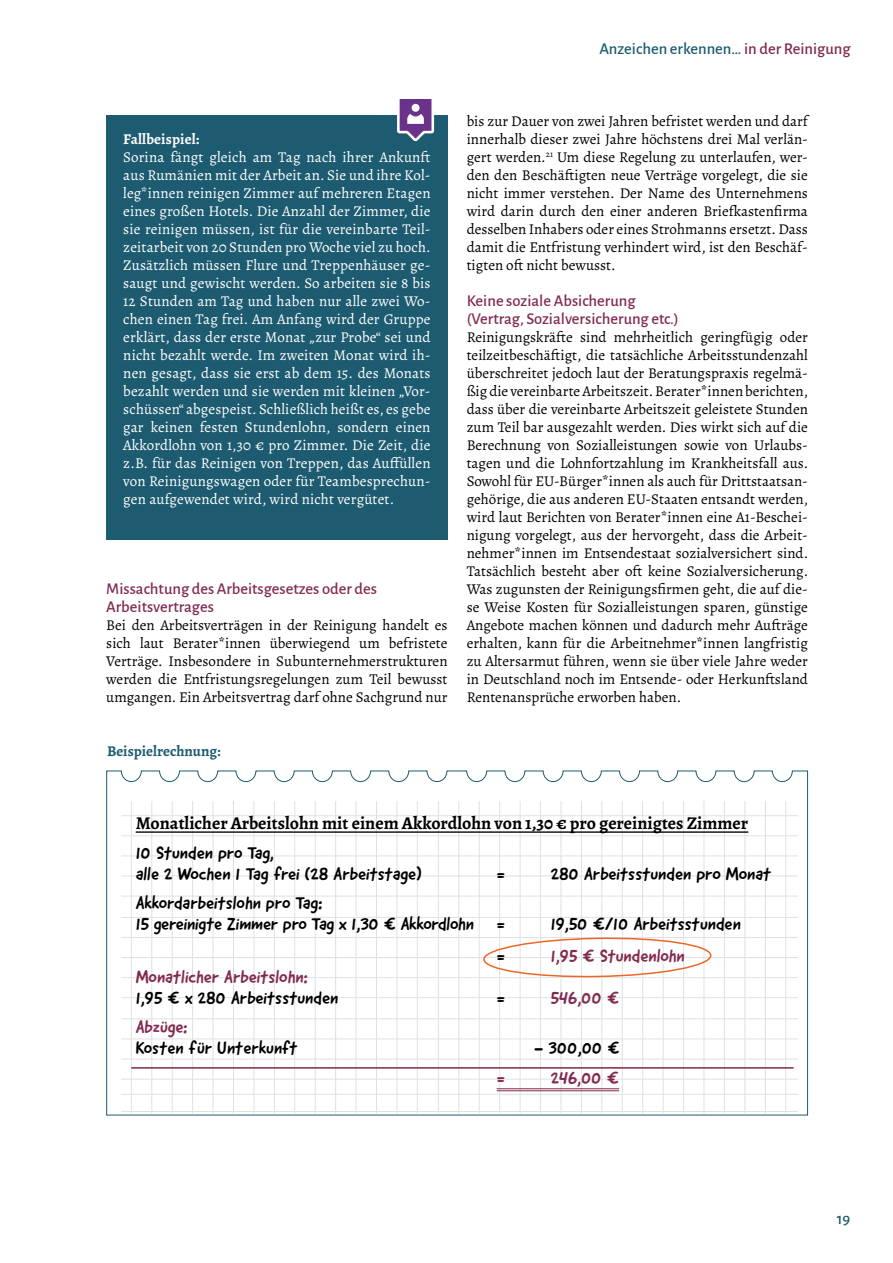
<style>
.page{position:relative;width:893px;height:1263px;background:#fff}
.page>*{position:absolute;margin:0;border:0;box-sizing:border-box;transform-origin:0 0}
.t1{font:18px/21px "Good Dog New";color:#000}
.t2{font:700 18px "Alegreya";color:#000}
.t3{font:18px "Good Dog New";color:#82294e}
.t4{font:500 16.5px/18px "Alegreya Sans";color:#82294e}
.t5{font:500 16.5px "Alegreya Sans";color:#1d5b70}
.t6{font:15px/18px "Alegreya";color:#000;text-align:justify}
.t7{font:15px/18px "Alegreya";letter-spacing:.01em;color:#fff;text-align:justify}
.t8{font:700 15px "Alegreya";color:#1d5b70}
.t9{font:700 15px "Alegreya";letter-spacing:.01em;color:#fff}
.s1{color:#82294e}
</style>
<div class="page">
<div style="left:106px;top:115px;width:342px;height:425px;background:#1d5b70"></div>
<svg style="left:397px;top:99px;width:38px;height:43px"></svg>
<svg style="left:106px;top:770px;width:702px;height:346px"></svg>
<svg style="left:483px;top:937px;width:229px;height:41px"></svg>
<hr style="left:131px;top:1067px;width:663px;height:1px;background:#82294e">
<hr style="left:136px;top:831px;width:612px;height:2px;background:#000">
<hr style="left:497px;top:1088px;width:122px;height:1px;background:#82294e">
<hr style="left:497px;top:1090px;width:122px;height:1px;background:#82294e">
<p class="t5" style="left:599px;top:37px;width:253px">Anzeichen erkennen… <span class="s1">in der Reinigung</span></p>
<p class="t9" style="left:123px;top:129px;width:78px">Fallbeispiel:</p>
<p class="t7" style="left:123px;top:148px;width:309px">Sorina fängt gleich am Tag nach ihrer Ankunft aus Rumänien mit der Arbeit an. Sie und ihre Kol&shy;leg*innen reinigen Zimmer auf mehreren Etagen eines großen Hotels. Die Anzahl der Zimmer, die sie reinigen müssen, ist für die vereinbarte Teil&shy;zeitarbeit von 20 Stunden pro Woche viel zu hoch.<br>Zusätzlich müssen Flure und Treppenhäuser ge&shy;saugt und gewischt werden. So arbeiten sie 8 bis 12 Stunden am Tag und haben nur alle zwei Wo&shy;chen einen Tag frei. Am Anfang wird der Gruppe erklärt, dass der erste Monat „zur Probe“ sei und nicht bezahlt werde. Im zweiten Monat wird ih&shy;nen gesagt, dass sie erst ab dem 15. des Monats bezahlt werden und sie werden mit kleinen „Vor&shy;schüssen“ abgespeist. Schließlich heißt es, es gebe gar keinen festen Stundenlohn, sondern einen Akkordlohn von 1,30 € pro Zimmer. Die Zeit, die z.B. für das Reinigen von Treppen, das Auffüllen von Reinigungswagen oder für Teambesprechun&shy;gen aufgewendet wird, wird nicht vergütet.</p>
<p class="t4" style="left:106px;top:579px;width:272px">Missachtung des Arbeitsgesetzes oder des<br>Arbeitsvertrages</p>
<p class="t6" style="left:106px;top:616px;width:343px">Bei den Arbeitsverträgen in der Reinigung handelt es sich laut Berater*innen überwiegend um befristete Verträge. Insbesondere in Subunternehmerstrukturen werden die Entfristungsregelungen zum Teil bewusst umgangen. Ein Arbeitsvertrag darf ohne Sachgrund nur</p>
<p class="t8" style="left:107px;top:741px;width:115px">Beispielrechnung:</p>
<p class="t6" style="left:467px;top:112px;width:343px">bis zur Dauer von zwei Jahren befristet werden und darf innerhalb dieser zwei Jahre höchstens drei Mal verlän&shy;gert werden.<sup>21</sup> Um diese Regelung zu unterlaufen, wer&shy;den den Beschäftigten neue Verträge vorgelegt, die sie nicht immer verstehen. Der Name des Unternehmens wird darin durch den einer anderen Briefkastenfirma desselben Inhabers oder eines Strohmanns ersetzt. Dass damit die Entfristung verhindert wird, ist den Beschäf&shy;tigten oft nicht bewusst.</p>
<p class="t4" style="left:467px;top:291px;width:214px">Keine soziale Absicherung (Vertrag, Sozialversicherung etc.)</p>
<p class="t6" style="left:467px;top:328px;width:343px">Reinigungskräfte sind mehrheitlich geringfügig oder teilzeitbeschäftigt, die tatsächliche Arbeitsstundenzahl überschreitet jedoch laut der Beratungspraxis regelmä&shy;ßig die vereinbarte Arbeitszeit. Berater*innen berichten, dass über die vereinbarte Arbeitszeit geleistete Stunden zum Teil bar ausgezahlt werden. Dies wirkt sich auf die Berechnung von Sozialleistungen sowie von Urlaubs&shy;tagen und die Lohnfortzahlung im Krankheitsfall aus.<br>Sowohl für EU-Bürger*innen als auch für Drittstaatsan&shy;gehörige, die aus anderen EU-Staaten entsandt werden, wird laut Berichten von Berater*innen eine A1-Beschei&shy;nigung vorgelegt, aus der hervorgeht, dass die Arbeit&shy;nehmer*innen im Entsendestaat sozialversichert sind.<br>Tatsächlich besteht aber oft keine Sozialversicherung.<br>Was zugunsten der Reinigungsfirmen geht, die auf die&shy;se Weise Kosten für Sozialleistungen sparen, günstige Angebote machen können und dadurch mehr Aufträge erhalten, kann für die Arbeitnehmer*innen langfristig zu Altersarmut führen, wenn sie über viele Jahre weder in Deutschland noch im Entsende- oder Herkunftsland Rentenansprüche erworben haben.</p>
<p class="t2" style="left:136px;top:811px;width:614px">Monatlicher Arbeitslohn mit einem Akkordlohn von 1,30 € pro gereinigtes Zimmer</p>
<p class="t1" style="left:136px;top:842px;width:288px">10 Stunden pro Tag,<br>alle 2 Wochen 1 Tag frei (28 Arbeitstage)</p>
<p class="t1" style="left:497px;top:863px;width:10px">=</p>
<p class="t1" style="left:551px;top:863px;width:222px">280 Arbeitsstunden pro Monat</p>
<p class="t1" style="left:136px;top:892px;width:340px">Akkordarbeitslohn pro Tag:<br>15 gereinigte Zimmer pro Tag x 1,30 € Akkordlohn</p>
<p class="t1" style="left:497px;top:913px;width:10px">=</p>
<p class="t1" style="left:551px;top:913px;width:192px">19,50 €/10 Arbeitsstunden</p>
<p class="t1" style="left:497px;top:945px;width:10px">=</p>
<p class="t3" style="left:551px;top:944px;width:136px">1,95 € Stundenlohn</p>
<p class="t3" style="left:136px;top:965px;width:174px">Monatlicher Arbeitslohn:</p>
<p class="t1" style="left:136px;top:987px;width:204px">1,95 € x 280 Arbeitsstunden</p>
<p class="t1" style="left:497px;top:987px;width:10px">=</p>
<p class="t3" style="left:551px;top:986px;width:70px">546,00 €</p>
<p class="t3" style="left:136px;top:1015px;width:53px">Abzüge:</p>
<p class="t1" style="left:136px;top:1037px;width:163px">Kosten für Unterkunft</p>
<p class="t1" style="left:534px;top:1037px;width:87px">- 300,00 €</p>
<p class="t3" style="left:497px;top:1066px;width:10px">=</p>
<p class="t3" style="left:551px;top:1066px;width:70px">246,00 €</p>
<p class="t5" style="left:837px;top:1207px;width:15px">19</p>
</div>
